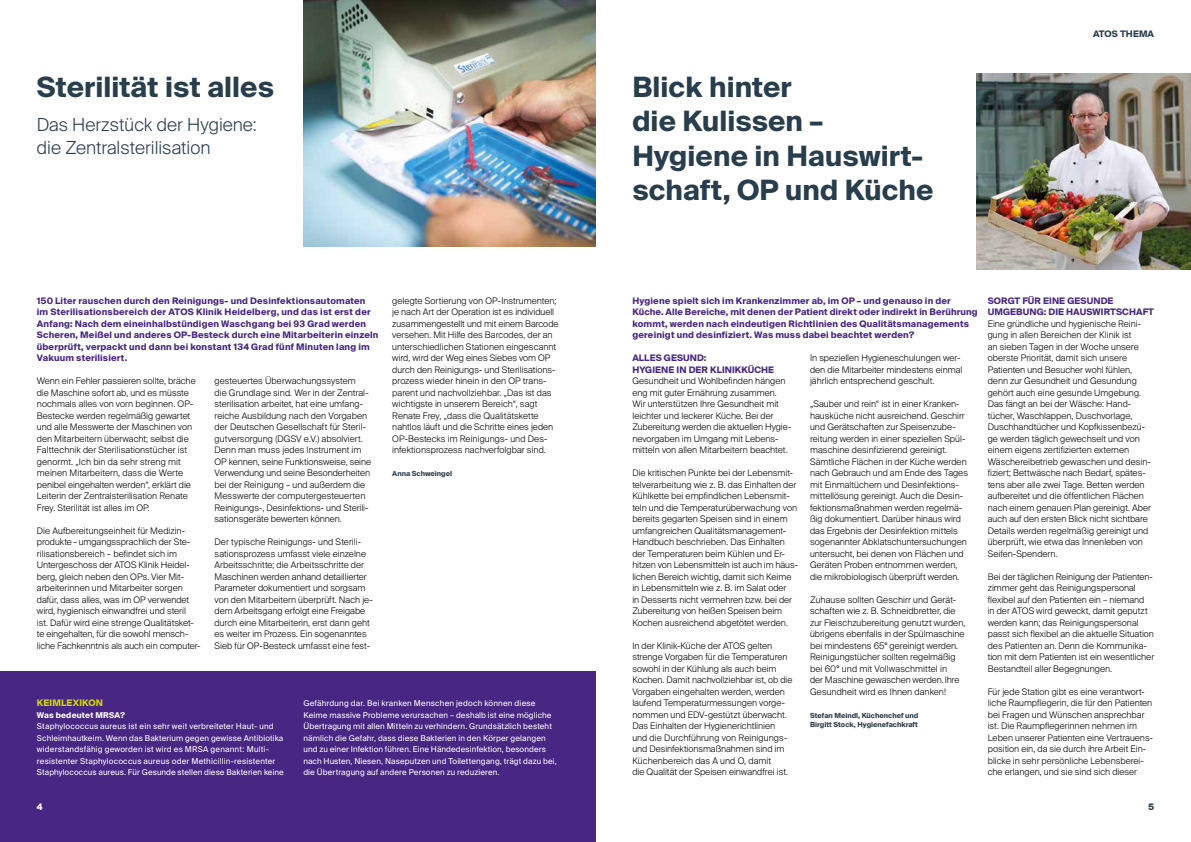
<style>
.page{position:relative;width:1191px;height:842px;background:#fff}
.page>*{position:absolute;margin:0;border:0;box-sizing:border-box;transform-origin:0 0}
.t1{font:700 28px/34.5px "Suisse Intl";letter-spacing:.005em;color:#293e4c}
.t2{font:300 18px/23px "Suisse Intl";color:#293e4c}
.t3{font:300 9px/11.5px "Suisse Intl";color:#000}
.t4{font:700 9px/11.5px "Suisse Intl";letter-spacing:.02em;color:#482683}
.t5{font:700 9px "Suisse Intl";letter-spacing:.015em;color:#d3d800}
.t6{font:700 9px "Suisse Intl";letter-spacing:.01em;color:#293e4c}
.t7{font:700 9px "Suisse Intl";color:#fff}
.t8{font:8px/11.5px "Suisse Intl";letter-spacing:.015em;color:#fff}
.t9{font:700 8px "Suisse Intl";letter-spacing:.02em;color:#fff}
.t10{font:700 7px/9px "Suisse Intl";color:#293e4c}
</style>
<div class="page">
<img style="left:976px;top:74px;width:215px;height:195px">
<img style="left:303px;top:0;width:292px;height:246px">
<div style="left:0;top:672px;width:595px;height:170px;background:#482683"></div>
<h1 class="t1" style="left:37px;top:70px;width:239px">Sterilität ist alles</h1>
<h2 class="t2" style="left:37px;top:113px;width:221px">Das Herzstück der Hygiene: die Zentralsterilisation</h2>
<p class="t4" style="left:37px;top:295px;width:343px">150 Liter rauschen durch den Reinigungs- und Desinfektionsautomaten im Sterilisationsbereich der ATOS Klinik Heidelberg, und das ist erst der Anfang: Nach dem eineinhalbstündigen Waschgang bei 93 Grad werden Scheren, Meißel und anderes OP-Besteck durch eine Mitarbeiterin einzeln überprüft, verpackt und dann bei konstant 134 Grad fünf Minuten lang im Vakuum sterilisiert.</p>
<p class="t3" style="left:214px;top:375px;width:158px">gesteuertes Überwachungssystem<br>die Grundlage sind. Wer in der Zentral&shy;sterilisation arbeitet, hat eine umfang&shy;reiche Ausbildung nach den Vorgaben der Deutschen Gesellschaft für Steril&shy;gutversorgung (DGSV e.V.) absolviert.<br>Denn man muss jedes Instrument im OP kennen, seine Funktionsweise, seine Verwendung und seine Besonderheiten bei der Reinigung – und außerdem die Messwerte der computergesteuerten Reinigungs-, Desinfektions- und Sterili&shy;sationsgeräte bewerten können.</p>
<p class="t3" style="left:214px;top:536px;width:160px">Der typische Reinigungs- und Sterili&shy;sationsprozess umfasst viele einzelne Arbeitsschritte; die Arbeitsschritte der Maschinen werden anhand detaillierter Parameter dokumentiert und sorgsam von den Mitarbeitern überprüft. Nach je&shy;dem Arbeitsgang erfolgt eine Freigabe durch eine Mitarbeiterin, erst dann geht es weiter im Prozess. Ein sogenanntes Sieb für OP-Besteck umfasst eine fest-</p>
<p class="t3" style="left:37px;top:375px;width:160px">Wenn ein Fehler passieren sollte, bräche die Maschine sofort ab, und es müsste nochmals alles von vorn beginnen. OP-Bestecke werden regelmäßig gewartet und alle Messwerte der Maschinen von den Mitarbeitern überwacht; selbst die Falttechnik der Sterilisationstücher ist genormt. „Ich bin da sehr streng mit meinen Mitarbeitern, dass die Werte penibel eingehalten werden“, erklärt die Leiterin der Zentralsterilisation Renate Frey. Sterilität ist alles im OP.</p>
<p class="t3" style="left:37px;top:525px;width:165px">Die Aufbereitungseinheit für Medizin&shy;produkte – umgangssprachlich der Ste&shy;rilisationsbereich – befindet sich im Untergeschoss der ATOS Klinik Heidel&shy;berg, gleich neben den OPs. Vier Mit&shy;arbeiterinnen und Mitarbeiter sorgen dafür, dass alles, was im OP verwendet wird, hygienisch einwandfrei und steril<br>ist. Dafür wird eine strenge Qualitätsket&shy;te eingehalten, für die sowohl mensch&shy;liche Fachkenntnis als auch ein computer-</p>
<p class="t3" style="left:392px;top:295px;width:168px">gelegte Sortierung von OP-Instrumenten; je nach Art der Operation ist es individuell zusammengestellt und mit einem Barcode versehen. Mit Hilfe des Barcodes, der an unterschiedlichen Stationen eingescannt wird, wird der Weg eines Siebes vom OP durch den Reinigungs- und Sterilisations&shy;prozess wieder hinein in den OP trans&shy;parent und nachvollziehbar. „Das ist das wichtigste in unserem Bereich“, sagt Renate Frey, „dass die Qualitätskette nahtlos läuft und die Schritte eines jeden OP-Bestecks im Reinigungs- und Des&shy;infektionsprozess nachverfolgbar sind.</p>
<p class="t10" style="left:392px;top:469px;width:61px">Anna Schweingel</p>
<p class="t5" style="left:37px;top:698px;width:68px">KEIMLEXIKON</p>
<p class="t9" style="left:37px;top:710px;width:90px">Was bedeutet MRSA?</p>
<p class="t8" style="left:37px;top:721px;width:248px">Staphylococcus aureus ist ein sehr weit verbreiteter Haut- und Schleimhautkeim. Wenn das Bakterium gegen gewisse Antibiotika widerstandsfähig geworden ist wird es MRSA genannt: Multi&shy;resistenter Staphylococcus aureus oder Methicillin-resistenter Staphylococcus aureus. Für Gesunde stellen diese Bakterien keine</p>
<p class="t8" style="left:303px;top:698px;width:255px">Gefährdung dar. Bei kranken Menschen jedoch können diese Keime massive Probleme verursachen – deshalb ist eine mögliche Übertragung mit allen Mitteln zu verhindern. Grundsätzlich besteht nämlich die Gefahr, dass diese Bakterien in den Körper gelangen und zu einer Infektion führen. Eine Händedesinfektion, besonders nach Husten, Niesen, Naseputzen und Toilettengang, trägt dazu bei, die Übertragung auf andere Personen zu reduzieren.</p>
<h1 class="t1" style="left:632px;top:70px;width:303px">Blick hinter<br>die Kulissen –<br>Hygiene in Hauswirt&shy;schaft, OP und Küche</h1>
<p class="t6" style="left:1093px;top:28px;width:62px">ATOS THEMA</p>
<p class="t4" style="left:632px;top:295px;width:347px">Hygiene spielt sich im Krankenzimmer ab, im OP – und genauso in der Küche. Alle Bereiche, mit denen der Patient direkt oder indirekt in Berührung kommt, werden nach eindeutigen Richtlinien des Qualitätsmanagements gereinigt und desinfiziert. Was muss dabei beachtet werden?</p>
<p class="t4" style="left:632px;top:352px;width:143px">ALLES GESUND:<br>HYGIENE IN DER KLINIKKÜCHE</p>
<p class="t3" style="left:632px;top:375px;width:160px">Gesundheit und Wohlbefinden hängen eng mit guter Ernährung zusammen.<br>Wir unterstützen Ihre Gesundheit mit leichter und leckerer Küche. Bei der Zubereitung werden die aktuellen Hygie&shy;nevorgaben im Umgang mit Lebens&shy;mitteln von allen Mitarbeitern beachtet.</p>
<p class="t3" style="left:632px;top:467px;width:167px">Die kritischen Punkte bei der Lebensmit&shy;telverarbeitung wie z. B. das Einhalten der Kühlkette bei empfindlichen Lebensmit&shy;teln und die Temperaturüberwachung von bereits gegarten Speisen sind in einem umfangreichen Qualitätsmanagement-Handbuch beschrieben. Das Einhalten der Temperaturen beim Kühlen und Er&shy;hitzen von Lebensmitteln ist auch im häus&shy;lichen Bereich wichtig, damit sich Keime in Lebensmitteln wie z. B. im Salat oder<br>in Desserts nicht vermehren bzw. bei der Zubereitung von heißen Speisen beim Kochen ausreichend abgetötet werden.</p>
<p class="t3" style="left:632px;top:640px;width:162px">In der Klinik-Küche der ATOS gelten strenge Vorgaben für die Temperaturen sowohl in der Kühlung als auch beim Kochen. Damit nachvollziehbar ist, ob die Vorgaben eingehalten werden, werden laufend Temperaturmessungen vorge&shy;nommen und EDV-gestützt überwacht.<br>Das Einhalten der Hygienerichtlinien und die Durchführung von Reinigungs&shy;und Desinfektionsmaßnahmen sind im Küchenbereich das A und O, damit<br>die Qualität der Speisen einwandfrei ist.</p>
<p class="t3" style="left:810px;top:352px;width:154px">In speziellen Hygieneschulungen wer&shy;den die Mitarbeiter mindestens einmal jährlich entsprechend geschult.</p>
<p class="t3" style="left:810px;top:398px;width:159px">„Sauber und rein“ ist in einer Kranken&shy;hausküche nicht ausreichend. Geschirr und Gerätschaften zur Speisenzube&shy;reitung werden in einer speziellen Spül&shy;maschine desinfizierend gereinigt.<br>Sämtliche Flächen in der Küche werden nach Gebrauch und am Ende des Tages mit Einmaltüchern und Desinfektions&shy;mittellösung gereinigt. Auch die Desin&shy;fektionsmaßnahmen werden regelmä&shy;ßig dokumentiert. Darüber hinaus wird das Ergebnis der Desinfektion mittels sogenannter Abklatschuntersuchungen untersucht, bei denen von Flächen und Geräten Proben entnommen werden, die mikrobiologisch überprüft werden.</p>
<p class="t3" style="left:810px;top:594px;width:157px">Zuhause sollten Geschirr und Gerät&shy;schaften wie z. B. Schneidbretter, die zur Fleischzubereitung genutzt wurden, übrigens ebenfalls in der Spülmaschine bei mindestens 65° gereinigt werden.<br>Reinigungstücher sollten regelmäßig bei 60° und mit Vollwaschmittel in<br>der Maschine gewaschen werden. Ihre Gesundheit wird es Ihnen danken!</p>
<p class="t10" style="left:810px;top:711px;width:110px">Stefan Meindl, Küchenchef und<br>Birgitt Stock, Hygienefachkraft</p>
<p class="t4" style="left:987px;top:295px;width:168px">SORGT FÜR EINE GESUNDE<br>UMGEBUNG: DIE HAUSWIRTSCHAFT</p>
<p class="t3" style="left:987px;top:318px;width:165px">Eine gründliche und hygienische Reini&shy;gung in allen Bereichen der Klinik ist<br>an sieben Tagen in der Woche unsere oberste Priorität, damit sich unsere Patienten und Besucher wohl fühlen, denn zur Gesundheit und Gesundung gehört auch eine gesunde Umgebung.<br>Das fängt an bei der Wäsche: Hand&shy;tücher, Waschlappen, Duschvorlage, Duschhandtücher und Kopfkissenbezü&shy;ge werden täglich gewechselt und von einem eigens zertifizierten externen Wäschereibetrieb gewaschen und desin&shy;fiziert; Bettwäsche nach Bedarf, spätes&shy;tens aber alle zwei Tage. Betten werden aufbereitet und die öffentlichen Flächen nach einem genauen Plan gereinigt. Aber auch auf den ersten Blick nicht sichtbare Details werden regelmäßig gereinigt und überprüft, wie etwa das Innenleben von Seifen-Spendern.</p>
<p class="t3" style="left:987px;top:571px;width:168px">Bei der täglichen Reinigung der Patienten&shy;zimmer geht das Reinigungspersonal flexibel auf den Patienten ein – niemand<br>in der ATOS wird geweckt, damit geputzt werden kann; das Reinigungspersonal passt sich flexibel an die aktuelle Situation des Patienten an. Denn die Kommunika&shy;tion mit dem Patienten ist ein wesentlicher Bestandteil aller Begegnungen.</p>
<p class="t3" style="left:987px;top:686px;width:167px">Für jede Station gibt es eine verantwort&shy;liche Raumpflegerin, die für den Patienten bei Fragen und Wünschen ansprechbar ist. Die Raumpflegerinnen nehmen im Leben unserer Patienten eine Vertrauens&shy;position ein, da sie durch ihre Arbeit Ein&shy;blicke in sehr persönliche Lebensberei&shy;che erlangen, und sie sind sich dieser</p>
<p class="t7" style="left:37px;top:801px;width:7px">4</p>
<p class="t6" style="left:1148px;top:801px;width:8px">5</p>
</div>
